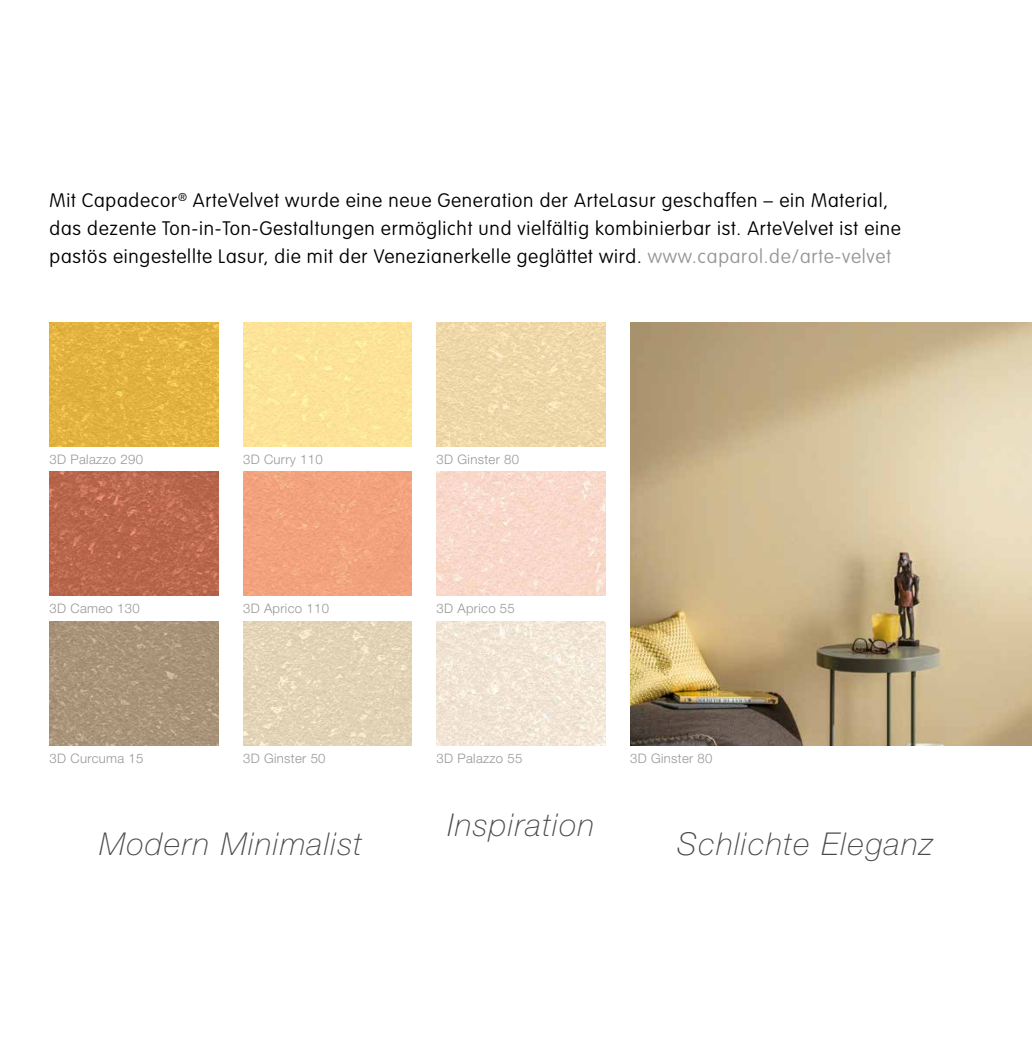
<style>
.page{position:relative;width:1032px;height:1042px;background:#fff}
.page>*{position:absolute;margin:0;border:0;box-sizing:border-box;transform-origin:0 0}
.t1{font:italic 100 31.5px "Helvetica Neue LT";letter-spacing:.05em;color:#494948}
.t2{font:100 19.25px/28px "VAG Rounded LT";letter-spacing:.04em;color:#000}
.t3{font:300 13.12px "Helvetica Neue LT";letter-spacing:.025em;color:#989795}
.s1{color:#989795}
</style>
<div class="page">
<img style="left:50px;top:322px;width:168px;height:124px">
<img style="left:50px;top:471px;width:168px;height:124px">
<img style="left:50px;top:621px;width:168px;height:124px">
<div style="left:243px;top:322px;width:169px;height:124px;background:#fde398"></div>
<img style="left:243px;top:471px;width:169px;height:124px">
<img style="left:243px;top:621px;width:169px;height:124px">
<img style="left:437px;top:471px;width:168px;height:124px">
<img style="left:437px;top:621px;width:168px;height:124px">
<img style="left:437px;top:322px;width:168px;height:124px">
<img style="left:630px;top:322px;width:402px;height:423px">
<p class="t2" style="left:50px;top:187px;width:853px">Mit Capadecor<sup>®</sup> ArteVelvet wurde eine neue Generation der ArteLasur geschaffen – ein Material, das dezente Ton-in-Ton-Gestaltungen ermöglicht und vielfältig kombinierbar ist. ArteVelvet ist eine pastös eingestellte Lasur, die mit der Venezianerkelle geglättet wird. <span class="s1">www.caparol.de/arte-velvet</span></p>
<p class="t3" style="left:50px;top:451px;width:95px">3D Palazzo 290</p>
<p class="t3" style="left:243px;top:451px;width:81px">3D Curry 110</p>
<p class="t3" style="left:437px;top:451px;width:84px">3D Ginster 80</p>
<p class="t3" style="left:50px;top:600px;width:92px">3D Cameo 130</p>
<p class="t3" style="left:243px;top:600px;width:87px">3D Aprico 110</p>
<p class="t3" style="left:437px;top:600px;width:80px">3D Aprico 55</p>
<p class="t3" style="left:50px;top:750px;width:95px">3D Curcuma 15</p>
<p class="t3" style="left:243px;top:750px;width:84px">3D Ginster 50</p>
<p class="t3" style="left:437px;top:750px;width:87px">3D Palazzo 55</p>
<p class="t3" style="left:630px;top:750px;width:84px">3D Ginster 80</p>
<h1 class="t1" style="left:448px;top:807px;width:148px">Inspiration</h1>
<h1 class="t1" style="left:99px;top:825px;width:264px">Modern Minimalist</h1>
<h1 class="t1" style="left:677px;top:825px;width:257px">Schlichte Eleganz</h1>
</div>
